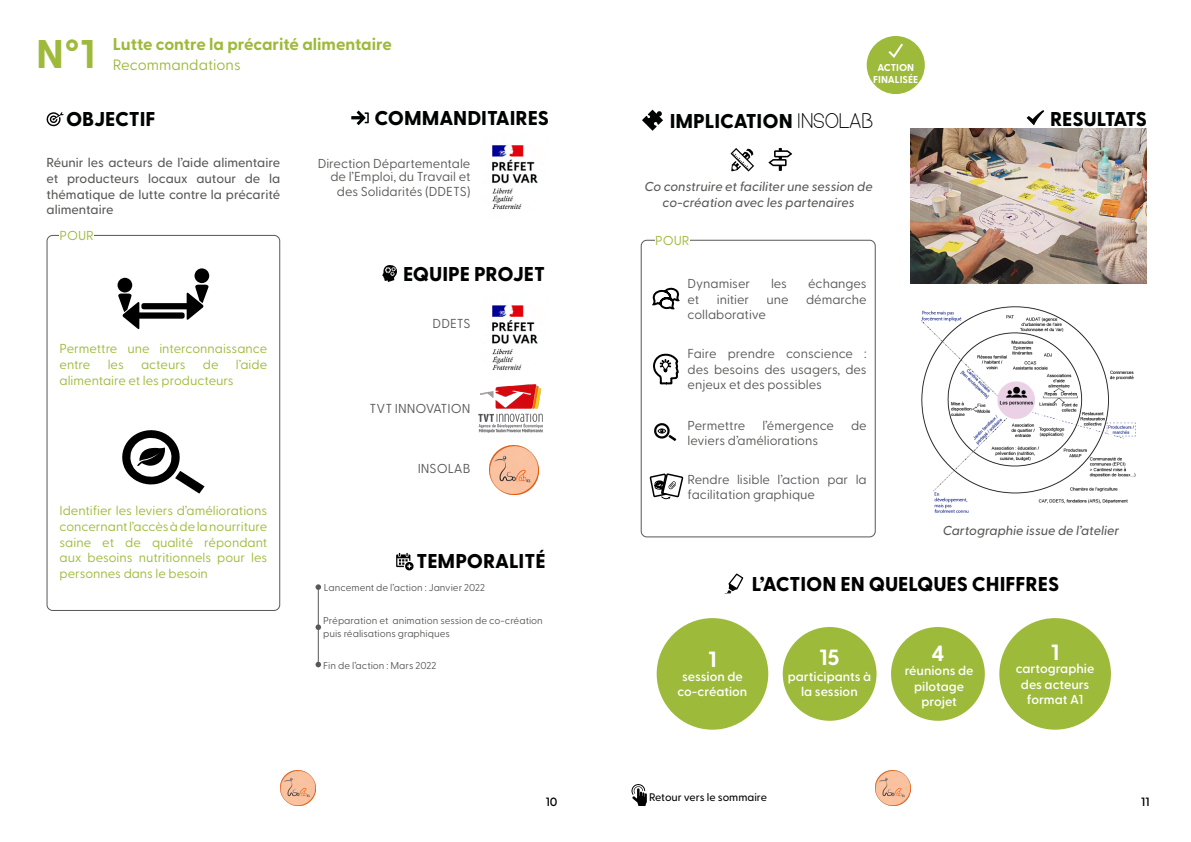
<style>
.page{position:relative;width:1191px;height:842px;background:#fff}
.page>*{position:absolute;margin:0;border:0;box-sizing:border-box;transform-origin:0 0}
.t1{font:700 40px "Greycliff CF";color:#9dba3a}
.t2{font:700 22px "Greycliff CF";color:#fff}
.t3{font:800 20px "Greycliff CF";color:#010202}
.t4{font:800 20px "Greycliff CF";color:#000}
.t5{font:700 17px "Greycliff CF";color:#9dba3a}
.t6{font:15px "Greycliff CF";color:#9dba3a}
.t7{font:13px/15.6px "Greycliff CF";color:#585856;text-align:right}
.t8{font:13px/15.6px "Greycliff CF";color:#9dba39}
.t9{font:500 13px/15.6px "Greycliff CF";color:#585856;text-align:justify}
.t10{font:600 13px/15.6px "Greycliff CF";color:#fff;text-align:center}
.t11{font:italic 500 13px/15.6px "Greycliff CF";color:#585856;text-align:center}
.t12{font:13px "Greycliff CF";color:#9dba3a}
.t13{font:600 12px "Greycliff CF";color:#000}
.t14{font:500 11px "Greycliff CF";color:#000}
.t15{font:10px/13px "Greycliff CF";color:#585856}
.t16{font:700 10px/12px "Greycliff CF";color:#fff;text-align:center}
.s1{font-family:"Bavro";font-weight:400}
</style>
<div class="page">
<img style="left:280px;top:770px;width:35px;height:35px">
<img style="left:876px;top:770px;width:34px;height:35px">
<svg style="left:631px;top:784px;width:16px;height:22px"></svg>
<hr style="left:318px;top:587px;width:1px;height:80px;background:#585856">
<svg style="left:315px;top:662px;width:6px;height:5px"></svg>
<svg style="left:315px;top:624px;width:6px;height:6px"></svg>
<svg style="left:315px;top:584px;width:6px;height:6px"></svg>
<svg style="left:47px;top:112px;width:17px;height:14px"></svg>
<svg style="left:351px;top:111px;width:18px;height:14px"></svg>
<svg style="left:382px;top:265px;width:15px;height:17px"></svg>
<img style="left:492px;top:145px;width:46px;height:64px">
<svg style="left:396px;top:553px;width:17px;height:17px"></svg>
<img style="left:478px;top:384px;width:65px;height:49px">
<img style="left:489px;top:445px;width:49px;height:49px">
<svg style="left:122px;top:430px;width:82px;height:64px"></svg>
<div style="left:118px;top:278px;width:14px;height:14px;background:#000;border-radius:50%"></div>
<div style="left:194px;top:268px;width:15px;height:15px;background:#000;border-radius:50%"></div>
<svg style="left:118px;top:285px;width:91px;height:44px"></svg>
<div style="left:47px;top:235px;width:233px;height:376px;border:1px solid #575756;border-radius:6px"></div>
<div style="left:60px;top:230px;width:34px;height:10px;background:#fff"></div>
<img style="left:492px;top:305px;width:46px;height:65px">
<div style="left:999px;top:618px;width:112px;height:112px;background:#9dba3a;border-radius:50%"></div>
<div style="left:782px;top:627px;width:94px;height:94px;background:#9dba3a;border-radius:50%"></div>
<div style="left:891px;top:627px;width:93px;height:94px;background:#9dba3a;border-radius:50%"></div>
<img style="left:910px;top:128px;width:236px;height:155px">
<img style="left:921px;top:306px;width:215px;height:207px">
<svg style="left:727px;top:573px;width:16px;height:20px"></svg>
<div style="left:656px;top:618px;width:112px;height:112px;background:#9dba3a;border-radius:50%"></div>
<svg style="left:1026px;top:110px;width:18px;height:15px"></svg>
<svg style="left:730px;top:148px;width:24px;height:24px"></svg>
<svg style="left:768px;top:148px;width:24px;height:23px"></svg>
<svg style="left:650px;top:239px;width:30px;height:71px"></svg>
<svg style="left:653px;top:353px;width:26px;height:88px"></svg>
<svg style="left:650px;top:473px;width:34px;height:27px"></svg>
<div style="left:640px;top:240px;width:235px;height:297px;border:1px solid #575756;border-radius:6px"></div>
<div style="left:655px;top:234px;width:34px;height:11px;background:#fff"></div>
<svg style="left:642px;top:110px;width:21px;height:21px"></svg>
<div style="left:866px;top:36px;width:58px;height:58px;background:#9dba3a;border-radius:50%"></div>
<svg style="left:888px;top:43px;width:15px;height:15px"></svg>
<h1 class="t1" style="left:36px;top:24px;width:61px">N°1</h1>
<h3 class="t5" style="left:113px;top:31px;width:280px">Lutte contre la précarité alimentaire</h3>
<p class="t6" style="left:113px;top:54px;width:129px">Recommandations</p>
<h3 class="t3" style="left:66px;top:104px;width:91px">OBJECTIF</h3>
<h3 class="t3" style="left:374px;top:103px;width:176px">COMMANDITAIRES</h3>
<p class="t7" style="left:318px;top:156px;width:154px;line-height:13px">Direction Départementale de l’Emploi, du Travail et</p>
<p class="t7" style="left:337px;top:183px;width:135px">des Solidarités (DDETS)</p>
<p class="t9" style="left:47px;top:154px;width:235px">Réunir les acteurs de l’aide alimentaire et producteurs locaux autour de la thématique de lutte contre la précarité alimentaire</p>
<p class="t12" style="left:60px;top:226px;width:36px">POUR</p>
<p class="t8" style="left:60px;top:340px;width:209px">Permettre une interconnaissance entre</p>
<p class="t8" style="left:108px;top:356px;width:18px">les</p>
<p class="t8" style="left:141px;top:356px;width:46px">acteurs</p>
<p class="t8" style="left:203px;top:356px;width:17px">de</p>
<p class="t8" style="left:236px;top:356px;width:33px">l’aide</p>
<p class="t8" style="left:60px;top:371px;width:176px">alimentaire et les producteurs</p>
<p class="t8" style="left:60px;top:502px;width:209px;text-align:justify">Identifier les leviers d’améliorations concernant l’accès à de la nourriture saine et de qualité répondant aux besoins nutritionnels pour les personnes dans le besoin</p>
<h3 class="t3" style="left:403px;top:258px;width:143px">EQUIPE PROJET</h3>
<p class="t7" style="left:432px;top:315px;width:39px">DDETS</p>
<p class="t7" style="left:369px;top:400px;width:102px">TVT INNOVATION</p>
<p class="t7" style="left:418px;top:460px;width:54px">INSOLAB</p>
<h3 class="t3" style="left:416px;top:545px;width:131px">TEMPORALITÉ</h3>
<p class="t15" style="left:324px;top:580px;width:163px">Lancement de l’action : Janvier 2022</p>
<p class="t15" style="left:323px;top:613px;width:221px">Préparation et animation session de co-création puis réalisations graphiques</p>
<p class="t15" style="left:323px;top:658px;width:115px">Fin de l’action : Mars 2022</p>
<p class="t13" style="left:546px;top:793px;width:13px">10</p>
<p class="t16" style="left:873px;top:61px;width:47px">ACTION<br>FINALISÉE</p>
<h3 class="t3" style="left:670px;top:106px;width:205px">IMPLICATION <span class="s1">INSOLAB</span></h3>
<h3 class="t3" style="left:1050px;top:103px;width:98px">RESULTATS</h3>
<p class="t11" style="left:644px;top:178px;width:230px">Co construire et faciliter une session de co-création avec les partenaires</p>
<p class="t12" style="left:655px;top:230px;width:36px">POUR</p>
<p class="t7" style="left:687px;top:275px;width:64px">Dynamiser</p>
<p class="t7" style="left:771px;top:275px;width:18px">les</p>
<p class="t7" style="left:808px;top:275px;width:60px">échanges</p>
<p class="t7" style="left:687px;top:290px;width:13px">et</p>
<p class="t7" style="left:717px;top:290px;width:34px">initier</p>
<p class="t7" style="left:766px;top:290px;width:24px">une</p>
<p class="t7" style="left:806px;top:290px;width:62px">démarche</p>
<p class="t7" style="left:687px;top:306px;width:80px">collaborative</p>
<p class="t7" style="left:687px;top:345px;width:181px;text-align:justify">Faire prendre conscience : des besoins des usagers, des enjeux et des possibles</p>
<p class="t7" style="left:687px;top:416px;width:59px">Permettre</p>
<p class="t7" style="left:762px;top:416px;width:73px">l’émergence</p>
<p class="t7" style="left:851px;top:416px;width:17px">de</p>
<p class="t7" style="left:687px;top:432px;width:132px">leviers d’améliorations</p>
<p class="t7" style="left:687px;top:470px;width:181px;text-align:left">Rendre lisible l’action par la facilitation graphique</p>
<p class="t11" style="left:943px;top:521px;width:178px">Cartographie issue de l’atelier</p>
<h3 class="t4" style="left:752px;top:569px;width:309px">L’ACTION EN QUELQUES CHIFFRES</h3>
<h2 class="t2" style="left:708px;top:642px;width:9px">1</h2>
<p class="t10" style="left:677px;top:668px;width:71px">session de co-création</p>
<h2 class="t2" style="left:819px;top:641px;width:21px">15</h2>
<p class="t10" style="left:788px;top:668px;width:85px">participants à la session</p>
<p class="t14" style="left:649px;top:789px;width:119px">Retour vers le sommaire</p>
<h2 class="t2" style="left:931px;top:637px;width:14px">4</h2>
<p class="t10" style="left:904px;top:662px;width:70px">réunions de pilotage projet</p>
<h2 class="t2" style="left:1051px;top:635px;width:9px">1</h2>
<p class="t10" style="left:1015px;top:660px;width:80px">cartographie des acteurs format A1</p>
<p class="t13" style="left:1141px;top:793px;width:10px">11</p>
</div>
